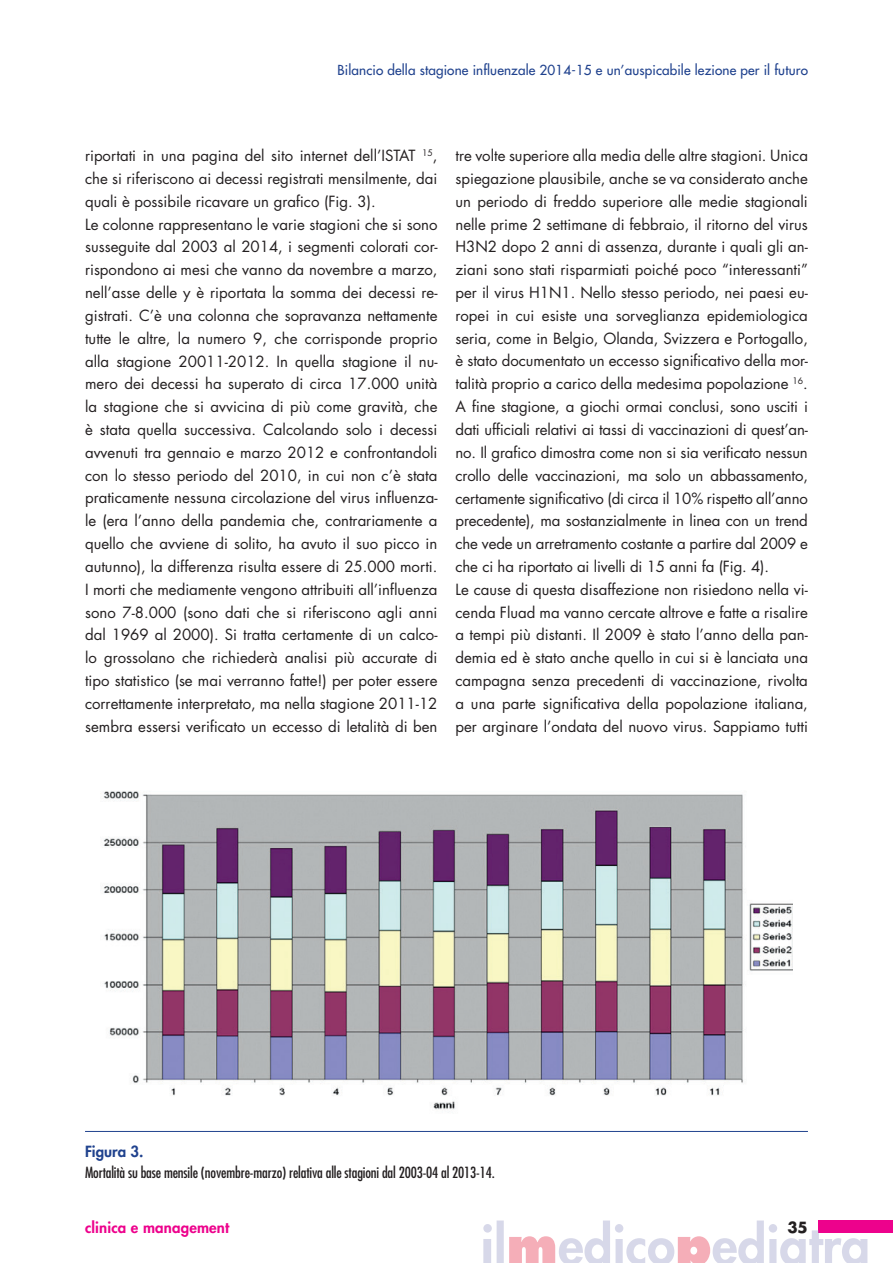
<style>
.page{position:relative;width:893px;height:1263px;background:#fff}
.page>*{position:absolute;margin:0;border:0;box-sizing:border-box;transform-origin:0 0}
.t1{font:15px/22.8px "Futura Std";color:#231f20}
.t2{font:condensed 15px "Futura Std";letter-spacing:-.01em;color:#231f20}
.t3{font:800 15px "Futura Std";letter-spacing:.01em;color:#ed028c}
.t4{font:800 15px "Futura Std";color:#20428e}
.t5{font:700 15px "Futura Std";color:#231f20}
.t6{font:500 13.5px "Futura Std";letter-spacing:.01em;color:#20428e}
</style>
<div class="page">
<div style="left:819px;top:1220px;width:74px;height:13px;background:#ed028c"></div>
<svg style="left:483px;top:1220px;width:384px;height:43px"></svg>
<img style="left:103px;top:791px;width:689px;height:319px">
<hr style="left:85px;top:1131px;width:723px;height:1px;background:#20428e">
<p class="t6" style="left:337px;top:61px;width:472px">Bilancio della stagione influenzale 2014-15 e un’auspicabile lezione per il futuro</p>
<p class="t1" style="left:85px;top:144px;width:354px">riportati in una pagina del sito internet dell’ISTAT <sup>15</sup>, che si riferiscono ai decessi registrati mensilmente, dai quali è possibile ricavare un grafico (Fig. 3).<br>Le colonne rappresentano le varie stagioni che si sono susseguite dal 2003 al 2014, i segmenti colorati cor&shy;rispondono ai mesi che vanno da novembre a marzo, nell’asse delle y è riportata la somma dei decessi re&shy;gistrati. C’è una colonna che sopravanza nettamente tutte le altre, la numero 9, che corrisponde proprio alla stagione 20011-2012. In quella stagione il nu&shy;mero dei decessi ha superato di circa 17.000 unità la stagione che si avvicina di più come gravità, che è stata quella successiva. Calcolando solo i decessi avvenuti tra gennaio e marzo 2012 e confrontandoli con lo stesso periodo del 2010, in cui non c’è stata praticamente nessuna circolazione del virus influenza&shy;le (era l’anno della pandemia che, contrariamente a quello che avviene di solito, ha avuto il suo picco in autunno), la differenza risulta essere di 25.000 morti.<br>I morti che mediamente vengono attribuiti all’influenza sono 7-8.000 (sono dati che si riferiscono agli anni dal 1969 al 2000). Si tratta certamente di un calco&shy;lo grossolano che richiederà analisi più accurate di tipo statistico (se mai verranno fatte!) per poter essere correttamente interpretato, ma nella stagione 2011-12 sembra essersi verificato un eccesso di letalità di ben</p>
<p class="t1" style="left:455px;top:144px;width:354px">tre volte superiore alla media delle altre stagioni. Unica spiegazione plausibile, anche se va considerato anche un periodo di freddo superiore alle medie stagionali nelle prime 2 settimane di febbraio, il ritorno del virus H3N2 dopo 2 anni di assenza, durante i quali gli an&shy;ziani sono stati risparmiati poiché poco “interessanti” per il virus H1N1. Nello stesso periodo, nei paesi eu&shy;ropei in cui esiste una sorveglianza epidemiologica seria, come in Belgio, Olanda, Svizzera e Portogallo, è stato documentato un eccesso significativo della mor&shy;talità proprio a carico della medesima popolazione <sup>16</sup>.<br>A fine stagione, a giochi ormai conclusi, sono usciti i dati ufficiali relativi ai tassi di vaccinazioni di quest’an&shy;no. Il grafico dimostra come non si sia verificato nessun crollo delle vaccinazioni, ma solo un abbassamento, certamente significativo (di circa il 10% rispetto all’anno precedente), ma sostanzialmente in linea con un trend che vede un arretramento costante a partire dal 2009 e che ci ha riportato ai livelli di 15 anni fa (Fig. 4).<br>Le cause di questa disaffezione non risiedono nella vi&shy;cenda Fluad ma vanno cercate altrove e fatte a risalire a tempi più distanti. Il 2009 è stato l’anno della pan&shy;demia ed è stato anche quello in cui si è lanciata una campagna senza precedenti di vaccinazione, rivolta a una parte significativa della popolazione italiana, per arginare l’ondata del nuovo virus. Sappiamo tutti</p>
<p class="t4" style="left:85px;top:1142px;width:60px">Figura 3.</p>
<p class="t2" style="left:85px;top:1163px;width:411px">Mortalità su base mensile (novembre-marzo) relativa alle stagioni dal 2003-04 al 2013-14.</p>
<p class="t3" style="left:85px;top:1218px;width:146px">clinica e management</p>
<p class="t5" style="left:787px;top:1217px;width:22px">35</p>
</div>
